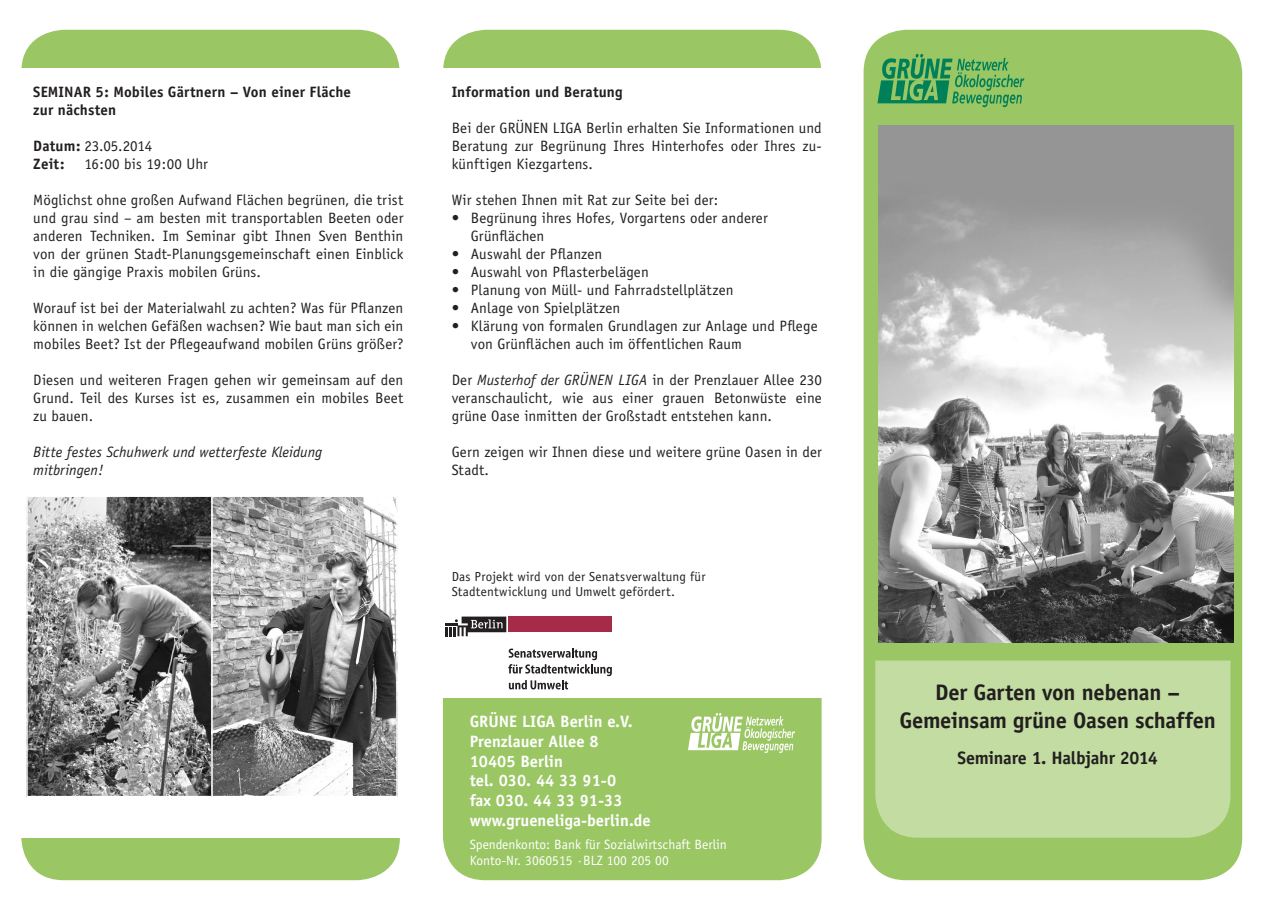
<style>
.page{position:relative;width:1272px;height:910px;background:#fff}
.page>*{position:absolute;margin:0;border:0;box-sizing:border-box;transform-origin:0 0}
.Titel{font:700 22.5px/28.5px "Officina Sans";letter-spacing:-.015em;color:#231f20;text-align:center}
.Titel-2{font:700 18px "Officina Sans";letter-spacing:-.015em;color:#231f20}
.t1{font:700 16.5px "Officina Sans";color:#fff}
.fließ{font:15px/18px "Officina Sans";letter-spacing:.005em;color:#231f20;text-align:justify}
.fliess_linksbuendig{font:15px "Officina Sans";letter-spacing:.005em;color:#231f20}
.fließ-2{font:italic 15px "Officina Sans";color:#231f20}
.FLIESS_BOLD{font:700 15px "Officina Sans";letter-spacing:.01em;color:#231f20}
.fließ-3{font:700 15px "Officina Sans";letter-spacing:.01em;color:#231f20}
.t2{font:13.5px "Officina Sans";color:#fff}
.fließ-4{font:13.2px "Officina Sans";letter-spacing:.015em;color:#231f20}
.s1{font-weight:700}
.s2{font-style:italic}
</style>
<div class="page">
<div style="left:863px;top:30px;width:379px;height:850px;background:#9ac664;border-radius:43px"></div>
<svg style="left:877px;top:54px;width:147px;height:53px"></svg>
<div style="left:875px;top:660px;width:355px;height:178px;background:#c2dca1"></div>
<div style="left:21px;top:30px;width:379px;height:850px;background:#9ac664;border-radius:43px"></div>
<div style="left:15px;top:68px;width:394px;height:770px;background:#fff"></div>
<div style="left:443px;top:30px;width:378px;height:850px;background:#9ac664;border-radius:43px"></div>
<div style="left:435px;top:68px;width:394px;height:629px;background:#fff"></div>
<img style="left:688px;top:714px;width:106px;height:38px">
<img style="left:878px;top:125px;width:355px;height:517px">
<div style="left:508px;top:617px;width:103px;height:15px;background:#a62b48"></div>
<svg style="left:445px;top:617px;width:61px;height:19px"></svg>
<svg style="left:508px;top:648px;width:104px;height:41px"></svg>
<img style="left:29px;top:498px;width:366px;height:296px">
<div style="left:26px;top:495px;width:187px;height:302px;border:2px solid #fff"></div>
<div style="left:211px;top:495px;width:187px;height:302px;border:2px solid #fff"></div>
<p class="FLIESS_BOLD" style="left:33px;top:82px;width:319px">SEMINAR 5: Mobiles Gärtnern – Von einer Fläche</p>
<p class="FLIESS_BOLD" style="left:33px;top:100px;width:84px">zur nächsten</p>
<p class="fließ" style="left:33px;top:137px;width:120px"><span class="s1">Datum:</span> 23.05.2014</p>
<p class="fließ-3" style="left:33px;top:154px;width:33px">Zeit:</p>
<p class="fließ" style="left:84px;top:155px;width:125px">16:00 bis 19:00 Uhr</p>
<p class="fließ" style="left:33px;top:191px;width:371px">Möglichst ohne großen Aufwand Flächen begrünen, die trist und grau sind – am besten mit transportablen Beeten oder anderen Techniken. Im Seminar gibt Ihnen Sven Benthin von der grünen Stadt-Planungsgemeinschaft einen Einblick in die gängige Praxis mobilen Grüns.</p>
<p class="fließ" style="left:33px;top:299px;width:371px">Worauf ist bei der Materialwahl zu achten? Was für Pflanzen können in welchen Gefäßen wachsen? Wie baut man sich ein mobiles Beet? Ist der Pflegeaufwand mobilen Grüns größer?</p>
<p class="fließ" style="left:33px;top:371px;width:371px">Diesen und weiteren Fragen gehen wir gemeinsam auf den Grund. Teil des Kurses ist es, zusammen ein mobiles Beet zu bauen.</p>
<p class="fließ-2" style="left:33px;top:443px;width:290px">Bitte festes Schuhwerk und wetterfeste Kleidung</p>
<p class="fließ-2" style="left:33px;top:461px;width:72px">mitbringen!</p>
<p class="fließ-3" style="left:452px;top:82px;width:172px">Information und Beratung</p>
<p class="fließ" style="left:452px;top:119px;width:371px">Bei der GRÜNEN LIGA Berlin erhalten Sie Informationen und Beratung zur Begrünung Ihres Hinterhofes oder Ihres zu&shy;künftigen Kiezgartens.</p>
<p class="fliess_linksbuendig" style="left:452px;top:191px;width:268px">Wir stehen Ihnen mit Rat zur Seite bei der:</p>
<p class="fliess_linksbuendig" style="left:452px;top:209px;width:317px">• Begrünung ihres Hofes, Vorgartens oder anderer</p>
<p class="fliess_linksbuendig" style="left:471px;top:227px;width:75px">Grünflächen</p>
<p class="fliess_linksbuendig" style="left:452px;top:245px;width:152px">• Auswahl der Pflanzen</p>
<p class="fliess_linksbuendig" style="left:452px;top:263px;width:198px">• Auswahl von Pflasterbelägen</p>
<p class="fliess_linksbuendig" style="left:452px;top:281px;width:283px">• Planung von Müll- und Fahrradstellplätzen</p>
<p class="fliess_linksbuendig" style="left:452px;top:299px;width:170px">• Anlage von Spielplätzen</p>
<p class="fliess_linksbuendig" style="left:452px;top:317px;width:367px">• Klärung von formalen Grundlagen zur Anlage und Pflege</p>
<p class="fliess_linksbuendig" style="left:471px;top:335px;width:272px">von Grünflächen auch im öffentlichen Raum</p>
<p class="fließ" style="left:452px;top:371px;width:371px">Der <span class="s2">Musterhof der GRÜNEN LIGA</span> in der Prenzlauer Allee 230 veranschaulicht, wie aus einer grauen Betonwüste eine grüne Oase inmitten der Großstadt entstehen kann.</p>
<p class="fließ" style="left:452px;top:443px;width:371px">Gern zeigen wir Ihnen diese und weitere grüne Oasen in der<br>Stadt.</p>
<p class="fließ-4" style="left:452px;top:568px;width:255px">Das Projekt wird von der Senatsverwaltung für</p>
<p class="fließ-4" style="left:452px;top:584px;width:225px">Stadtentwicklung und Umwelt gefördert.</p>
<p class="t1" style="left:469px;top:711px;width:164px">GRÜNE LIGA Berlin e.V.</p>
<p class="t1" style="left:469px;top:731px;width:130px">Prenzlauer Allee 8</p>
<p class="t1" style="left:469px;top:751px;width:95px">10405 Berlin</p>
<p class="t1" style="left:469px;top:770px;width:148px">tel. 030. 44 33 91-0</p>
<p class="t1" style="left:469px;top:790px;width:154px">fax 030. 44 33 91-33</p>
<p class="t1" style="left:469px;top:810px;width:182px">www.grueneliga-berlin.de</p>
<p class="t2" style="left:469px;top:837px;width:259px">Spendenkonto: Bank für Sozialwirtschaft Berlin</p>
<p class="t2" style="left:469px;top:853px;width:201px">Konto-Nr. 3060515 ·BLZ 100 205 00</p>
<p class="Titel" style="left:899px;top:677px;width:318px">Der Garten von nebenan –<br>Gemeinsam grüne Oasen schaffen</p>
<p class="Titel-2" style="left:957px;top:747px;width:202px">Seminare 1. Halbjahr 2014</p>
</div>
